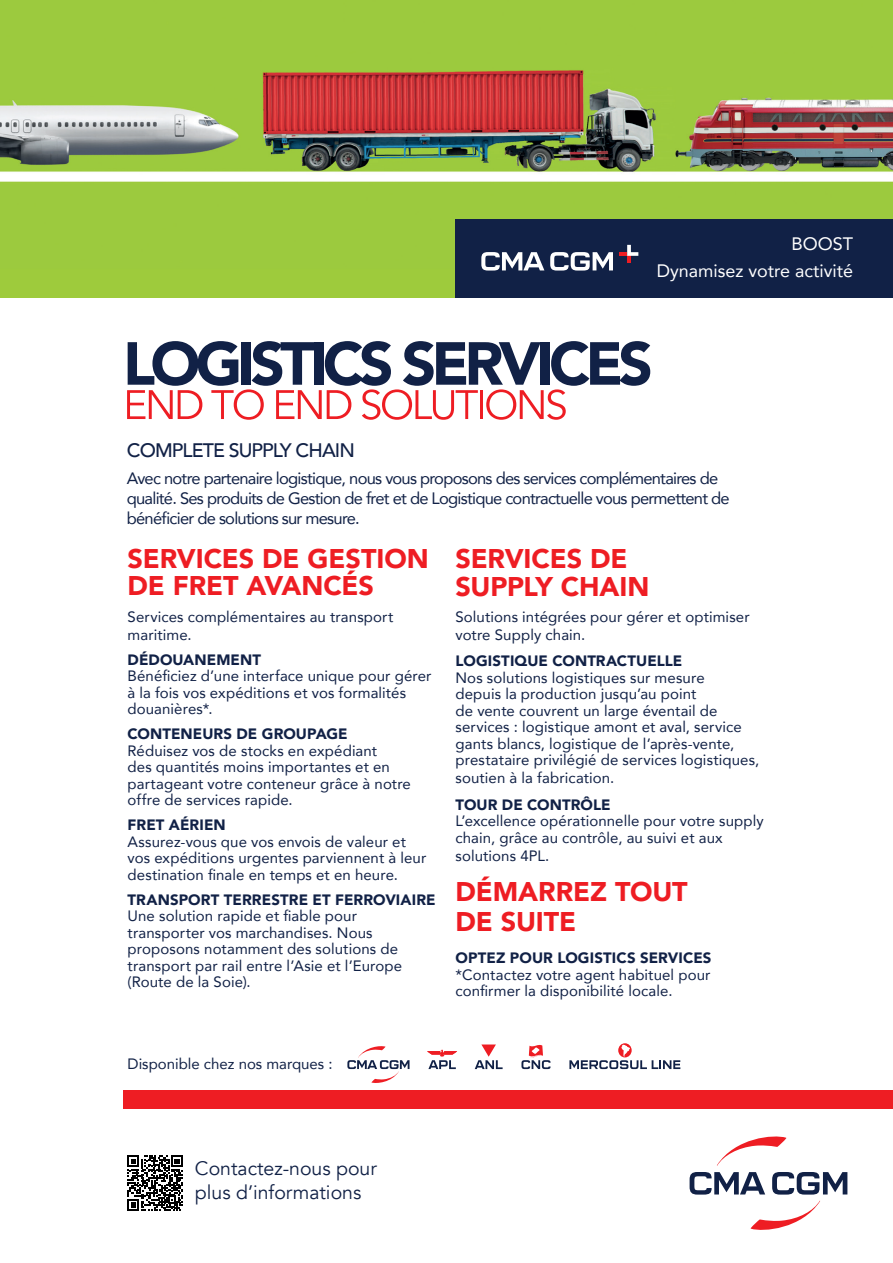
<style>
.page{position:relative;width:893px;height:1263px;background:#fff}
.page>*{position:absolute;margin:0;border:0;box-sizing:border-box;transform-origin:0 0}
.t1{font:900 27px/27.9px "Avenir";letter-spacing:-.005em;color:#ee1d23}
.t2{font:19.5px/23.4px "Avenir";color:#112146}
.Introduction{font:500 19.5px "Avenir";letter-spacing:-.045em;color:#112146}
.Introduction-2{font:18px "Avenir";color:#fff}
.Introduction-3{font:16.5px/19.8px "Avenir";letter-spacing:-.045em;color:#112146}
.Texte_courant{font:15px/16.5px "Avenir";letter-spacing:.005em;color:#112146}
.t3{font:900 15px "Avenir";letter-spacing:.005em;color:#112146}
.s1{font-weight:900}
</style>
<div class="page">
<img style="left:0;top:0;width:893px;height:298px">
<div style="left:123px;top:1091px;width:770px;height:18px;background:#ee1d23"></div>
<div style="left:455px;top:219px;width:438px;height:79px;background:#112146"></div>
<svg style="left:717px;top:1136px;width:69px;height:30px"></svg>
<svg style="left:690px;top:1172px;width:75px;height:22px"></svg>
<svg style="left:772px;top:1172px;width:75px;height:22px"></svg>
<svg style="left:751px;top:1200px;width:69px;height:30px"></svg>
<svg style="left:481px;top:252px;width:63px;height:19px"></svg>
<svg style="left:550px;top:252px;width:63px;height:19px"></svg>
<svg style="left:620px;top:245px;width:18px;height:18px"></svg>
<svg style="left:127px;top:341px;width:523px;height:79px"></svg>
<svg style="left:347px;top:1046px;width:63px;height:37px"></svg>
<svg style="left:569px;top:1044px;width:111px;height:25px"></svg>
<svg style="left:475px;top:1044px;width:28px;height:25px"></svg>
<svg style="left:521px;top:1044px;width:30px;height:25px"></svg>
<svg style="left:427px;top:1050px;width:30px;height:19px"></svg>
<svg style="left:128px;top:1155px;width:55px;height:56px"></svg>
<p class="Introduction-2" style="left:791px;top:230px;width:63px">BOOST</p>
<p class="Introduction-2" style="left:657px;top:257px;width:198px">Dynamisez votre activité</p>
<p class="Introduction" style="left:127px;top:434px;width:230px">COMPLETE SUPPLY CHAIN</p>
<p class="Introduction-3" style="left:127px;top:468px;width:604px">Avec notre partenaire logistique, nous vous proposons des services complémentaires de qualité. Ses produits de Gestion de fret et de Logistique contractuelle vous permettent de bénéficier de solutions sur mesure.</p>
<p class="t1" style="left:128px;top:544px;width:303px">SERVICES DE GESTION</p>
<p class="t1" style="left:128px;top:571px;width:248px">DE FRET AVANCÉS</p>
<p class="Texte_courant" style="left:128px;top:607px;width:267px;line-height:18px">Services complémentaires au transport maritime.</p>
<p class="t3" style="left:128px;top:646px;width:135px">DÉDOUANEMENT</p>
<p class="Texte_courant" style="left:128px;top:667px;width:305px">Bénéficiez d’une interface unique pour gérer à la fois vos expéditions et vos formalités douanières*.</p>
<p class="t3" style="left:128px;top:721px;width:222px">CONTENEURS DE GROUPAGE</p>
<p class="Texte_courant" style="left:128px;top:742px;width:285px">Réduisez vos de stocks en expédiant<br>des quantités moins importantes et en partageant votre conteneur grâce à notre offre de services rapide.</p>
<p class="t3" style="left:128px;top:812px;width:100px">FRET AÉRIEN</p>
<p class="Texte_courant" style="left:128px;top:833px;width:300px">Assurez-vous que vos envois de valeur et vos expéditions urgentes parviennent à leur destination finale en temps et en heure.</p>
<p class="t3" style="left:128px;top:887px;width:310px">TRANSPORT TERRESTRE ET FERROVIAIRE</p>
<p class="Texte_courant" style="left:128px;top:907px;width:276px">Une solution rapide et fiable pour transporter vos marchandises. Nous proposons notamment des solutions de transport par rail entre l’Asie et l’Europe (Route de la Soie).</p>
<p class="t1" style="left:455px;top:544px;width:195px">SERVICES DE<br>SUPPLY CHAIN</p>
<p class="Texte_courant" style="left:455px;top:607px;width:296px;line-height:18px">Solutions intégrées pour gérer et optimiser votre Supply chain.</p>
<p class="Texte_courant" style="left:455px;top:652px;width:305px"><span class="s1">LOGISTIQUE CONTRACTUELLE<br></span>Nos solutions logistiques sur mesure<br>depuis la production jusqu’au point<br>de vente couvrent un large éventail de services : logistique amont et aval, service gants blancs, logistique de l’après-vente, prestataire privilégié de services logistiques,</p>
<p class="Texte_courant" style="left:455px;top:769px;width:160px">soutien à la fabrication.</p>
<p class="Texte_courant" style="left:455px;top:796px;width:310px"><span class="s1">TOUR DE CONTRÔLE<br></span>L’excellence opérationnelle pour votre supply chain, grâce au contrôle, au suivi et aux</p>
<p class="Texte_courant" style="left:455px;top:847px;width:95px">solutions 4PL.</p>
<p class="t1" style="left:455px;top:876px;width:234px;line-height:30px">DÉMARREZ TOUT<br>DE SUITE</p>
<p class="Texte_courant" style="left:455px;top:949px;width:258px;text-align:justify"><span class="s1">OPTEZ POUR LOGISTICS SERVICES </span>*Contactez votre agent habituel pour confirmer la disponibilité locale.</p>
<p class="Texte_courant" style="left:128px;top:1055px;width:207px">Disponible chez nos marques :</p>
<p class="t2" style="left:195px;top:1157px;width:184px">Contactez-nous pour plus d’informations</p>
</div>
